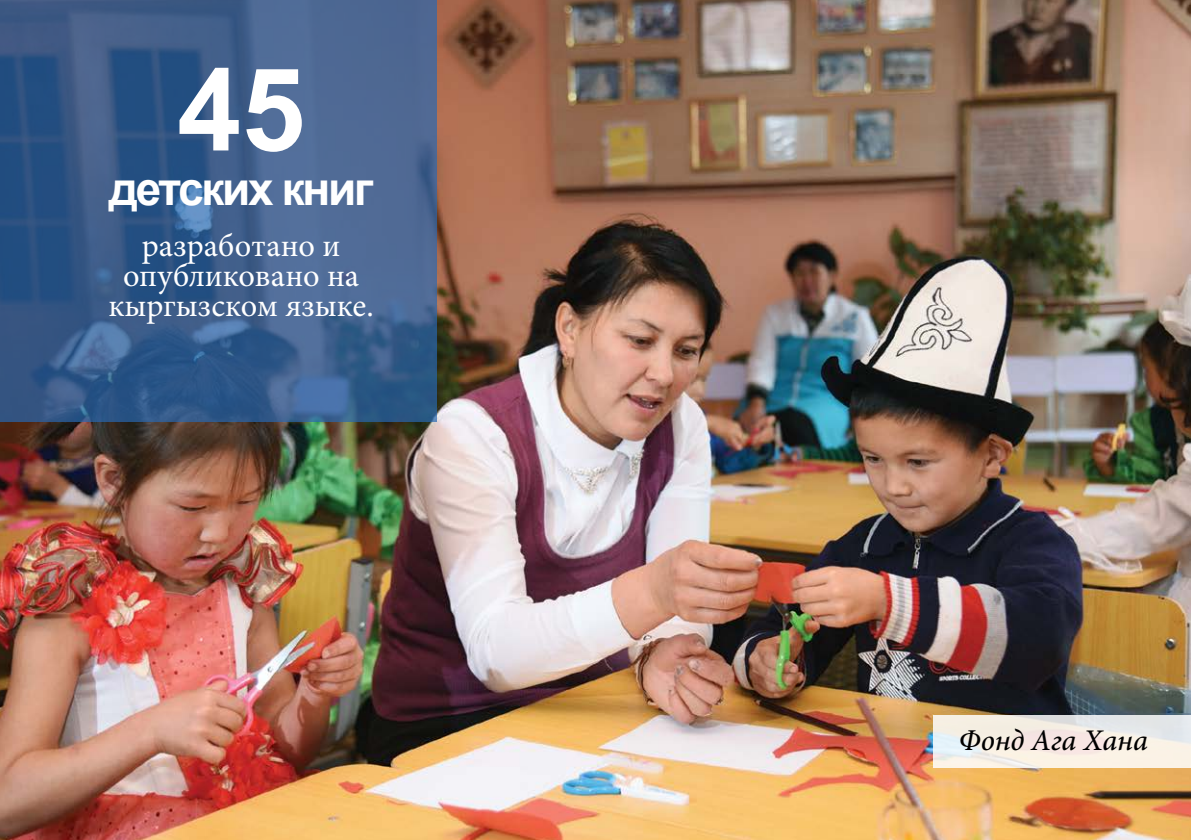
<style>
.page{position:relative;width:1191px;height:840px;background:#fff}
.page>*{position:absolute;margin:0;border:0;box-sizing:border-box;transform-origin:0 0}
.t1{font:700 114.8px "M Arial";color:#fff}
.t2{font:700 46px "Arial";letter-spacing:-.05em;color:#fff}
.t3{font:32.4px/30px "Minion Pro";color:#fff;text-align:center}
.t4{font:italic 500 30px "Minion Pro";color:#000}
</style>
<div class="page">
<img style="left:0;top:0;width:1191px;height:839px">
<svg style="left:0;top:0;width:437px;height:421px;background:#3c5e8b"></svg>
<svg style="left:933px;top:715px;width:258px;height:52px;background:#f2ece6"></svg>
<h1 class="t1" style="left:177px;top:43px;width:129px">45</h1>
<h2 class="t2" style="left:109px;top:158px;width:266px">детских книг</h2>
<p class="t3" style="left:108px;top:231px;width:267px">разработано и опубликовано на кыргызском языке.</p>
<p class="t4" style="left:958px;top:719px;width:191px">Фонд Ага Хана</p>
</div>
